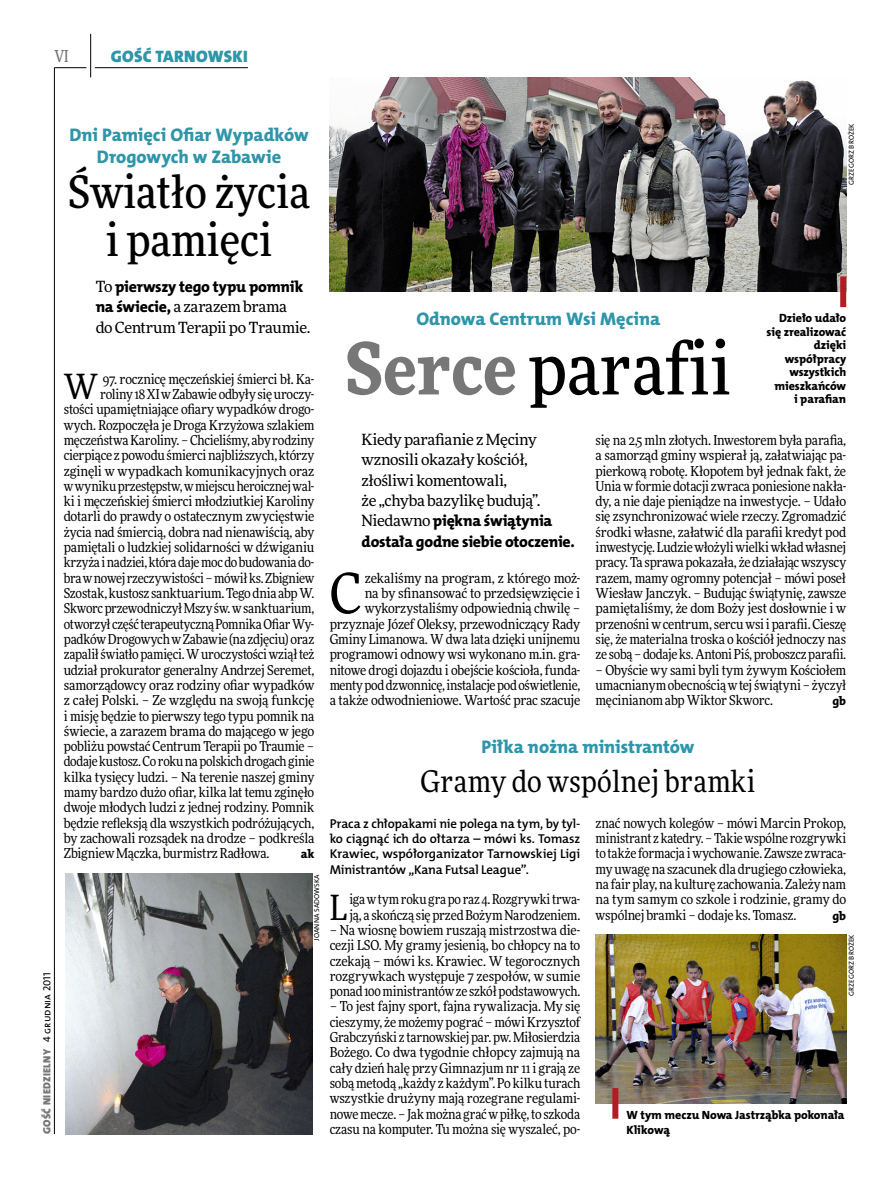
<style>
.page{position:relative;width:893px;height:1191px;background:#fff}
.page>*{position:absolute;margin:0;border:0;box-sizing:border-box;transform-origin:0 0}
.t1{font:500 72px "Freeday Narrow";color:#000}
.t2{font:55.95px "Freeday Narrow News";color:#000}
.t3{font:500 45px/48px "Freeday Narrow";color:#000;text-align:center}
.t4{font:34.8px "Freeday Narrow News";color:#000}
.t5{font:30px "Freeday Narrow News";letter-spacing:.01em;color:#000}
.t6{font:18.3px/21.6px "The Mix HP8 Ex Bld";letter-spacing:-.005em;color:#2f95a8;text-align:center}
.t7{font:16.65px "The Mix HP9 Blk";letter-spacing:.02em;color:#2f95a8}
.t8{font:500 16.5px "Freeday Narrow";color:#777778;scale:.9 1}
.t9{font:15.75px/20.4px "The Mix HP8 Ex Bld";letter-spacing:-.02em;color:#000}
.t10{font:15.45px/20.4px "Freeday News";letter-spacing:-.025em;color:#000}
.t11{font:13.65px/15.3px "Freeday Narrow News";letter-spacing:-.015em;color:#000;text-align:justify}
.t12{font:12.9px/15.3px "The Mix HP6 Se Bld";letter-spacing:-.015em;color:#000;text-align:justify}
.t13{font:12.3px "The Mix HP8 Ex Bld";color:#000}
.t14{font:12px/13.5px "The Mix HP8 Ex Bld";letter-spacing:-.005em;color:#000;text-align:right}
.t15{font:10.5px "The Mix HP9 Blk";letter-spacing:.025em;color:#777778}
.t16{font:7.2px "The Mix HP5 Plain";letter-spacing:.015em;color:#000}
.s1{font-family:"The Mix HP5 Plain";color:#000}
.s2{font-family:"Freeday News";font-size:15.45px}
.s3{font-family:"The Mix HP8 Ex Bld";font-size:15.75px}
.s4{font-weight:900;color:#777778}
</style>
<div class="page">
<hr style="left:54px;top:67px;width:1px;height:1067px;background:#000">
<hr style="left:90px;top:34px;width:1px;height:43px;background:#000">
<hr style="left:54px;top:67px;width:32px;height:1px;background:#000">
<hr style="left:95px;top:67px;width:153px;height:1px;background:#000">
<img style="left:66px;top:873px;width:246px;height:261px">
<img style="left:596px;top:935px;width:250px;height:168px">
<img style="left:330px;top:77px;width:516px;height:215px">
<div style="left:840px;top:276px;width:6px;height:31px;background:#b51b24"></div>
<div style="left:612px;top:1088px;width:6px;height:30px;background:#b51b24"></div>
<p class="t8" style="left:54px;top:46px;width:17px">VI</p>
<p class="t7" style="left:111px;top:46px;width:138px">GOŚĆ TARNOWSKI</p>
<p class="t15" style="left:40px;top:1134px;width:163px;rotate:-90deg">GOŚĆ NIEDZIELNY <span class="s1">4 grudnia 2011</span></p>
<h3 class="t6" style="left:69px;top:124px;width:241px">Dni Pamięci Ofiar Wypadków<br>Drogowych w Zabawie</h3>
<h3 class="t3" style="left:68px;top:167px;width:243px">Światło życia i pamięci</h3>
<p class="t9" style="left:96px;top:276px;width:209px"><span class="s2">To</span> pierwszy tego typu pomnik</p>
<p class="t10" style="left:96px;top:296px;width:216px"><span class="s3">na świecie,</span> a zarazem brama<br>do Centrum Terapii po Traumie.</p>
<h3 class="t4" style="left:64px;top:365px;width:36px">W</h3>
<p class="t11" style="left:103px;top:371px;width:213px">97. rocznicę męczeńskiej śmierci bł. Ka-</p>
<p class="t11" style="left:100px;top:386px;width:216px">roliny 18 XI w Zabawie odbyły się uroczy-</p>
<p class="t11" style="left:64px;top:401px;width:252px">stości upamiętniające ofiary wypadków drogo-</p>
<p class="t11" style="left:64px;top:417px;width:252px">wych. Rozpoczęła je Droga Krzyżowa szlakiem</p>
<p class="t11" style="left:64px;top:432px;width:252px">męczeństwa Karoliny. – Chcieliśmy, aby rodziny</p>
<p class="t11" style="left:64px;top:447px;width:252px">cierpiące z powodu śmierci najbliższych, którzy</p>
<p class="t11" style="left:64px;top:463px;width:252px">zginęli w wypadkach komunikacyjnych oraz</p>
<p class="t11" style="left:64px;top:478px;width:252px">w wyniku przestępstw, w miejscu heroicznej wal-</p>
<p class="t11" style="left:64px;top:493px;width:252px">ki i męczeńskiej śmierci młodziutkiej Karoliny</p>
<p class="t11" style="left:64px;top:509px;width:252px">dotarli do prawdy o ostatecznym zwycięstwie</p>
<p class="t11" style="left:64px;top:524px;width:252px">życia nad śmiercią, dobra nad nienawiścią, aby</p>
<p class="t11" style="left:64px;top:539px;width:252px">pamiętali o ludzkiej solidarności w dźwiganiu</p>
<p class="t11" style="left:64px;top:555px;width:252px">krzyża i nadziei, która daje moc do budowania do-</p>
<p class="t11" style="left:64px;top:570px;width:252px">bra w nowej rzeczywistości – mówił ks. Zbigniew</p>
<p class="t11" style="left:64px;top:585px;width:252px">Szostak, kustosz sanktuarium. Tego dnia abp W.</p>
<p class="t11" style="left:64px;top:600px;width:252px">Skworc przewodniczył Mszy św. w sanktuarium,</p>
<p class="t11" style="left:64px;top:616px;width:252px">otworzył część terapeutyczną Pomnika Ofiar Wy-</p>
<p class="t11" style="left:64px;top:631px;width:252px">padków Drogowych w Zabawie (na zdjęciu) oraz</p>
<p class="t11" style="left:64px;top:646px;width:252px">zapalił światło pamięci. W uroczystości wziął też</p>
<p class="t11" style="left:64px;top:662px;width:252px">udział prokurator generalny Andrzej Seremet,</p>
<p class="t11" style="left:64px;top:677px;width:252px">samorządowcy oraz rodziny ofiar wypadków</p>
<p class="t11" style="left:64px;top:692px;width:252px">z całej Polski. – Ze względu na swoją funkcję</p>
<p class="t11" style="left:64px;top:708px;width:252px">i misję będzie to pierwszy tego typu pomnik na</p>
<p class="t11" style="left:64px;top:723px;width:252px">świecie, a zarazem brama do mającego w jego</p>
<p class="t11" style="left:64px;top:738px;width:252px">pobliżu powstać Centrum Terapii po Traumie –</p>
<p class="t11" style="left:64px;top:754px;width:252px">dodaje kustosz. Co roku na polskich drogach ginie</p>
<p class="t11" style="left:64px;top:769px;width:252px">kilka tysięcy ludzi. – Na terenie naszej gminy</p>
<p class="t11" style="left:64px;top:784px;width:252px">mamy bardzo dużo ofiar, kilka lat temu zginęło</p>
<p class="t11" style="left:64px;top:799px;width:252px">dwoje młodych ludzi z jednej rodziny. Pomnik</p>
<p class="t11" style="left:64px;top:815px;width:252px">będzie refleksją dla wszystkich podróżujących,</p>
<p class="t11" style="left:64px;top:830px;width:252px">by zachowali rozsądek na drodze – podkreśla</p>
<p class="t11" style="left:64px;top:845px;width:207px">Zbigniew Mączka, burmistrz Radłowa.</p>
<p class="t13" style="left:301px;top:846px;width:15px">ak</p>
<p class="t16" style="left:312px;top:940px;width:68px;rotate:-90deg">Joanna Sadowska</p>
<p class="t16" style="left:847px;top:185px;width:63px;rotate:-90deg">Grzegorz Brożek</p>
<h3 class="t6" style="left:416px;top:308px;width:245px">Odnowa Centrum Wsi Męcina</h3>
<h1 class="t1" style="left:345px;top:324px;width:387px"><span class="s4">Serce</span> parafii</h1>
<p class="t10" style="left:362px;top:429px;width:180px">Kiedy parafianie z Męciny wznosili okazały kościół, złośliwi komentowali,<br>że „chyba bazylikę budują”.</p>
<p class="t9" style="left:362px;top:511px;width:215px"><span class="s2">Niedawno</span> piękna świątynia dostała godne siebie otoczenie.</p>
<p class="t14" style="left:766px;top:312px;width:81px">Dzieło udało się zrealizować dzięki współpracy wszystkich mieszkańców<br>i parafian</p>
<p class="t11" style="left:596px;top:432px;width:252px">się na 2,5 mln złotych. Inwestorem była parafia, a samorząd gminy wspierał ją, załatwiając pa&shy;pierkową robotę. Kłopotem był jednak fakt, że Unia w formie dotacji zwraca poniesione nakła&shy;dy, a nie daje pieniądze na inwestycje. – Udało się zsynchronizować wiele rzeczy. Zgromadzić środki własne, załatwić dla parafii kredyt pod inwestycję. Ludzie włożyli wielki wkład własnej pracy. Ta sprawa pokazała, że działając wszyscy razem, mamy ogromny potencjał – mówi poseł Wiesław Janczyk. – Budując świątynię, zawsze pamiętaliśmy, że dom Boży jest dosłownie i w przenośni w centrum, sercu wsi i parafii. Cieszę się, że materialna troska o kościół jednoczy nas ze sobą – dodaje ks. Antoni Piś, proboszcz parafii.</p>
<p class="t11" style="left:596px;top:662px;width:252px">– Obyście wy sami byli tym żywym Kościołem umacnianym obecnością w tej świątyni – życzył męcinianom abp Wiktor Skworc.</p>
<p class="t11" style="left:330px;top:570px;width:252px;text-align:right">zekaliśmy na program, z którego moż-<br>na by sfinansować to przedsięwzięcie i wykorzystaliśmy odpowiednią chwilę – przyznaje Józef Oleksy, przewodniczący Rady Gminy Limanowa. W dwa lata dzięki unijnemu programowi odnowy wsi wykonano m.in. gra&shy;nitowe drogi dojazdu i obejście kościoła, funda&shy;menty pod dzwonnicę, instalacje pod oświetlenie, a także odwodnieniowe. Wartość prac szacuje</p>
<h2 class="t2" style="left:330px;top:559px;width:33px">C</h2>
<p class="t13" style="left:832px;top:693px;width:15px">gb</p>
<h3 class="t6" style="left:481px;top:736px;width:214px">Piłka nożna ministrantów</h3>
<h3 class="t5" style="left:421px;top:763px;width:336px">Gramy do wspólnej bramki</h3>
<p class="t12" style="left:330px;top:816px;width:252px">Praca z chłopakami nie polega na tym, by tyl&shy;ko ciągnąć ich do ołtarza – mówi ks. Tomasz Krawiec, współorganizator Tarnowskiej Ligi Ministrantów „Kana Futsal League”.</p>
<h3 class="t4" style="left:330px;top:885px;width:19px">L</h3>
<p class="t11" style="left:349px;top:891px;width:232px">iga w tym roku gra po raz 4. Rozgrywki trwa&shy;ją, a skończą się przed Bożym Narodzeniem.</p>
<p class="t11" style="left:330px;top:922px;width:252px">– Na wiosnę bowiem ruszają mistrzostwa die&shy;cezji LSO. My gramy jesienią, bo chłopcy na to czekają – mówi ks. Krawiec. W tegorocznych rozgrywkach występuje 7 zespołów, w sumie ponad 100 ministrantów ze szkół podstawowych.</p>
<p class="t11" style="left:330px;top:998px;width:252px">– To jest fajny sport, fajna rywalizacja. My się cieszymy, że możemy pograć – mówi Krzysztof Grabczyński z tarnowskiej par. pw. Miłosierdzia Bożego. Co dwa tygodnie chłopcy zajmują na cały dzień halę przy Gimnazjum nr 11 i grają ze sobą metodą „każdy z każdym”. Po kilku turach wszystkie drużyny mają rozegrane regulami&shy;nowe mecze. – Jak można grać w piłkę, to szkoda czasu na komputer. Tu można się wyszaleć, po-</p>
<p class="t11" style="left:596px;top:815px;width:252px">znać nowych kolegów – mówi Marcin Prokop, ministrant z katedry. – Takie wspólne rozgrywki to także formacja i wychowanie. Zawsze zwraca&shy;my uwagę na szacunek dla drugiego człowieka, na fair play, na kulturę zachowania. Zależy nam na tym samym co szkole i rodzinie, gramy do wspólnej bramki – dodaje ks. Tomasz.</p>
<p class="t13" style="left:832px;top:907px;width:15px">gb</p>
<p class="t16" style="left:847px;top:996px;width:63px;rotate:-90deg">Grzegorz Brożek</p>
<p class="t14" style="left:627px;top:1107px;width:219px;line-height:15.3px;text-align:left">W tym meczu Nowa Jastrząbka pokonała<br>Klikową</p>
</div>
